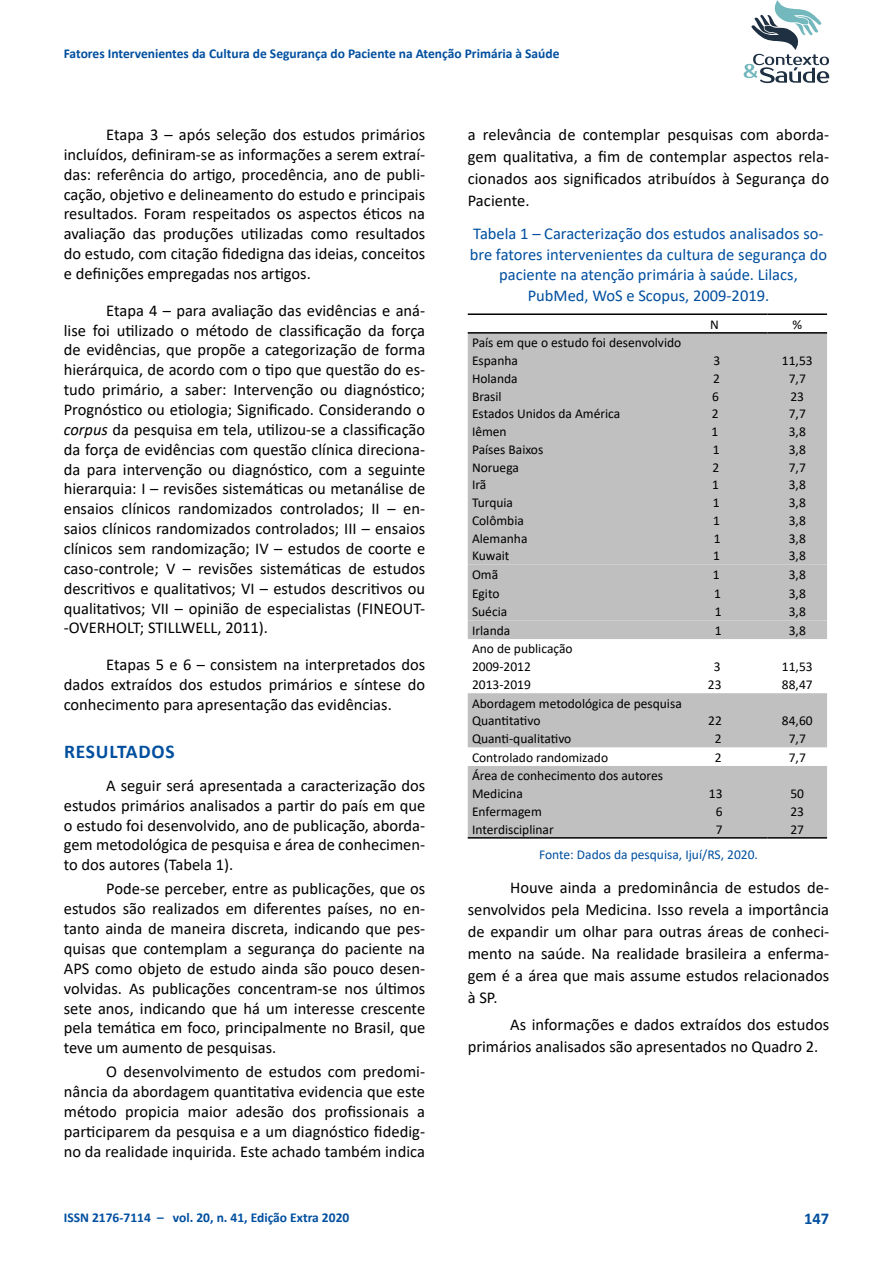
<style>
.page{position:relative;width:893px;height:1263px;background:#fff}
.page>*{position:absolute;margin:0;border:0;box-sizing:border-box;transform-origin:0 0}
.t1{font:700 19.5px "Calibri";letter-spacing:.04em;color:#004f9f}
.t2{font:16.5px/19.8px "Calibri";color:#000;text-align:justify}
.t3{font:16.5px/20.5px "Calibri";color:#004f9f;text-align:center}
.t4{font:700 16.5px "Calibri";color:#004f9f}
.t5{font:13.5px/17.7px "Calibri";color:#000}
.t6{font:700 13.5px "Calibri";color:#004f9f}
.t7{font:13.5px "Calibri";color:#004f9f}
.s1{font-style:italic}
</style>
<div class="page">
<svg style="left:744px;top:0;width:85px;height:83px"></svg>
<svg style="left:468px;top:334px;width:359px;height:503px;fill:#c0c0c0"></svg>
<div style="left:468px;top:564px;width:359px;height:56px;background:#bfbfbf"></div>
<hr style="left:468px;top:313px;width:299px;height:2px;background:#000">
<hr style="left:767px;top:313px;width:60px;height:2px;background:#000">
<hr style="left:468px;top:332px;width:299px;height:2px;background:#000">
<hr style="left:767px;top:332px;width:60px;height:2px;background:#000">
<hr style="left:468px;top:837px;width:299px;height:2px;background:#000">
<hr style="left:767px;top:837px;width:60px;height:2px;background:#000">
<p class="t6" style="left:64px;top:44px;width:497px">Fatores Intervenientes da Cultura de Segurança do Paciente na Atenção Primária à Saúde</p>
<p class="t2" style="left:64px;top:124px;width:363px;text-indent:43px">Etapa 3 – após seleção dos estudos primários incluídos, definiram-se as informações a serem extraí&shy;das: referência do artigo, procedência, ano de publi&shy;cação, objetivo e delineamento do estudo e principais resultados. Foram respeitados os aspectos éticos na avaliação das produções utilizadas como resultados do estudo, com citação fidedigna das ideias, conceitos e definições empregadas nos artigos.</p>
<p class="t2" style="left:64px;top:300px;width:363px;text-indent:43px">Etapa 4 – para avaliação das evidências e aná&shy;lise foi utilizado o método de classificação da força de evidências, que propõe a categorização de forma hierárquica, de acordo com o tipo que questão do es&shy;tudo primário, a saber: Intervenção ou diagnóstico; Prognóstico ou etiologia; Significado. Considerando o <span class="s1">corpus</span> da pesquisa em tela, utilizou-se a classificação da força de evidências com questão clínica direciona&shy;da para intervenção ou diagnóstico, com a seguinte hierarquia: I – revisões sistemáticas ou metanálise de ensaios clínicos randomizados controlados; II – en&shy;saios clínicos randomizados controlados; III – ensaios clínicos sem randomização; IV – estudos de coorte e caso-controle; V – revisões sistemáticas de estudos descritivos e qualitativos; VI – estudos descritivos ou qualitativos; VII – opinião de especialistas (FINEOUT--OVERHOLT; STILLWELL, 2011).</p>
<p class="t2" style="left:64px;top:654px;width:363px;text-indent:43px">Etapas 5 e 6 – consistem na interpretados dos dados extraídos dos estudos primários e síntese do conhecimento para apresentação das evidências.</p>
<p class="t1" style="left:64px;top:738px;width:112px">RESULTADOS</p>
<p class="t2" style="left:64px;top:775px;width:363px;text-indent:43px">A seguir será apresentada a caracterização dos estudos primários analisados a partir do país em que o estudo foi desenvolvido, ano de publicação, aborda&shy;gem metodológica de pesquisa e área de conhecimen&shy;to dos autores (Tabela 1).</p>
<p class="t2" style="left:64px;top:878px;width:363px;text-indent:43px">Pode-se perceber, entre as publicações, que os estudos são realizados em diferentes países, no en&shy;tanto ainda de maneira discreta, indicando que pes&shy;quisas que contemplam a segurança do paciente na APS como objeto de estudo ainda são pouco desen&shy;volvidas. As publicações concentram-se nos últimos sete anos, indicando que há um interesse crescente pela temática em foco, principalmente no Brasil, que teve um aumento de pesquisas.</p>
<p class="t2" style="left:64px;top:1061px;width:363px;text-indent:43px">O desenvolvimento de estudos com predomi&shy;nância da abordagem quantitativa evidencia que este método propicia maior adesão dos profissionais a participarem da pesquisa e a um diagnóstico fidedig&shy;no da realidade inquirida. Este achado também indica</p>
<p class="t6" style="left:64px;top:1208px;width:287px">ISSN 2176-7114 – vol. 20, n. 41, Edição Extra 2020</p>
<p class="t2" style="left:468px;top:123px;width:363px;line-height:22px">a relevância de contemplar pesquisas com aborda&shy;gem qualitativa, a fim de contemplar aspectos rela&shy;cionados aos significados atribuídos à Segurança do Paciente.</p>
<p class="t3" style="left:470px;top:223px;width:359px">Tabela 1 – Caracterização dos estudos analisados so&shy;bre fatores intervenientes da cultura de segurança do paciente na atenção primária à saúde. Lilacs, PubMed, WoS e Scopus, 2009-2019.</p>
<p class="t5" style="left:710px;top:315px;width:10px">N</p>
<p class="t5" style="left:792px;top:315px;width:11px">%</p>
<p class="t5" style="left:472px;top:334px;width:211px">País em que o estudo foi desenvolvido<br>Espanha</p>
<p class="t5" style="left:713px;top:351px;width:8px">3</p>
<p class="t5" style="left:782px;top:351px;width:32px;text-align:center">11,53<br>7,7<br>23<br>7,7<br>3,8<br>3,8<br>7,7<br>3,8<br>3,8<br>3,8<br>3,8<br>3,8</p>
<p class="t5" style="left:472px;top:369px;width:47px">Holanda</p>
<p class="t5" style="left:713px;top:369px;width:8px">2</p>
<p class="t5" style="left:472px;top:387px;width:31px">Brasil</p>
<p class="t5" style="left:712px;top:387px;width:8px">6</p>
<p class="t5" style="left:472px;top:405px;width:150px">Estados Unidos da América</p>
<p class="t5" style="left:712px;top:405px;width:8px">2</p>
<p class="t5" style="left:472px;top:422px;width:36px">Iêmen</p>
<p class="t5" style="left:711px;top:422px;width:8px">1</p>
<p class="t5" style="left:472px;top:440px;width:73px">Países Baixos</p>
<p class="t5" style="left:713px;top:440px;width:8px">1</p>
<p class="t5" style="left:472px;top:458px;width:48px">Noruega</p>
<p class="t5" style="left:712px;top:458px;width:8px">2</p>
<p class="t5" style="left:472px;top:476px;width:16px">Irã</p>
<p class="t5" style="left:712px;top:476px;width:8px">1</p>
<p class="t5" style="left:472px;top:493px;width:43px">Turquia</p>
<p class="t5" style="left:713px;top:493px;width:8px">1</p>
<p class="t5" style="left:472px;top:511px;width:53px">Colômbia</p>
<p class="t5" style="left:713px;top:511px;width:8px">1</p>
<p class="t5" style="left:472px;top:529px;width:57px">Alemanha</p>
<p class="t5" style="left:714px;top:529px;width:8px">1</p>
<p class="t5" style="left:472px;top:547px;width:39px">Kuwait</p>
<p class="t5" style="left:713px;top:547px;width:8px">1</p>
<p class="t5" style="left:472px;top:565px;width:28px">Omã</p>
<p class="t5" style="left:713px;top:565px;width:8px">1</p>
<p class="t5" style="left:789px;top:565px;width:19px">3,8</p>
<p class="t5" style="left:472px;top:584px;width:29px">Egito</p>
<p class="t5" style="left:714px;top:584px;width:8px">1</p>
<p class="t5" style="left:789px;top:584px;width:19px">3,8</p>
<p class="t5" style="left:472px;top:602px;width:37px">Suécia</p>
<p class="t5" style="left:715px;top:602px;width:8px">1</p>
<p class="t5" style="left:789px;top:602px;width:19px">3,8</p>
<p class="t5" style="left:472px;top:621px;width:40px">Irlanda</p>
<p class="t5" style="left:715px;top:621px;width:8px">1</p>
<p class="t5" style="left:789px;top:621px;width:19px">3,8</p>
<p class="t5" style="left:472px;top:640px;width:102px">Ano de publicação<br>2009-2012</p>
<p class="t5" style="left:714px;top:657px;width:8px">3</p>
<p class="t5" style="left:782px;top:657px;width:32px">11,53<br>88,47</p>
<p class="t5" style="left:472px;top:675px;width:60px">2013-2019</p>
<p class="t5" style="left:708px;top:675px;width:15px">23</p>
<p class="t5" style="left:472px;top:694px;width:211px">Abordagem metodológica de pesquisa<br>Quantitativo</p>
<p class="t5" style="left:708px;top:712px;width:15px">22</p>
<p class="t5" style="left:472px;top:729px;width:101px">Quanti-qualitativo</p>
<p class="t5" style="left:715px;top:729px;width:8px">2</p>
<p class="t5" style="left:782px;top:712px;width:32px;text-align:center">84,60<br>7,7</p>
<p class="t5" style="left:472px;top:748px;width:138px">Controlado randomizado</p>
<p class="t5" style="left:715px;top:748px;width:8px">2</p>
<p class="t5" style="left:789px;top:748px;width:19px">7,7</p>
<p class="t5" style="left:472px;top:767px;width:193px">Área de conhecimento dos autores<br>Medicina</p>
<p class="t5" style="left:790px;top:784px;width:15px;text-align:justify">50<br>23<br>27</p>
<p class="t5" style="left:709px;top:784px;width:15px">13</p>
<p class="t5" style="left:472px;top:802px;width:71px">Enfermagem</p>
<p class="t5" style="left:716px;top:802px;width:8px">6</p>
<p class="t5" style="left:472px;top:820px;width:83px">Interdisciplinar</p>
<p class="t5" style="left:716px;top:820px;width:8px">7</p>
<p class="t7" style="left:539px;top:845px;width:220px">Fonte: Dados da pesquisa, Ijuí/RS, 2020.</p>
<p class="t2" style="left:468px;top:876px;width:363px;line-height:22px;text-indent:43px">Houve ainda a predominância de estudos de&shy;senvolvidos pela Medicina. Isso revela a importância de expandir um olhar para outras áreas de conheci&shy;mento na saúde. Na realidade brasileira a enferma&shy;gem é a área que mais assume estudos relacionados à SP.</p>
<p class="t2" style="left:468px;top:1013px;width:363px;line-height:22px;text-indent:43px">As informações e dados extraídos dos estudos primários analisados são apresentados no Quadro 2.</p>
<p class="t4" style="left:804px;top:1207px;width:27px">147</p>
</div>
